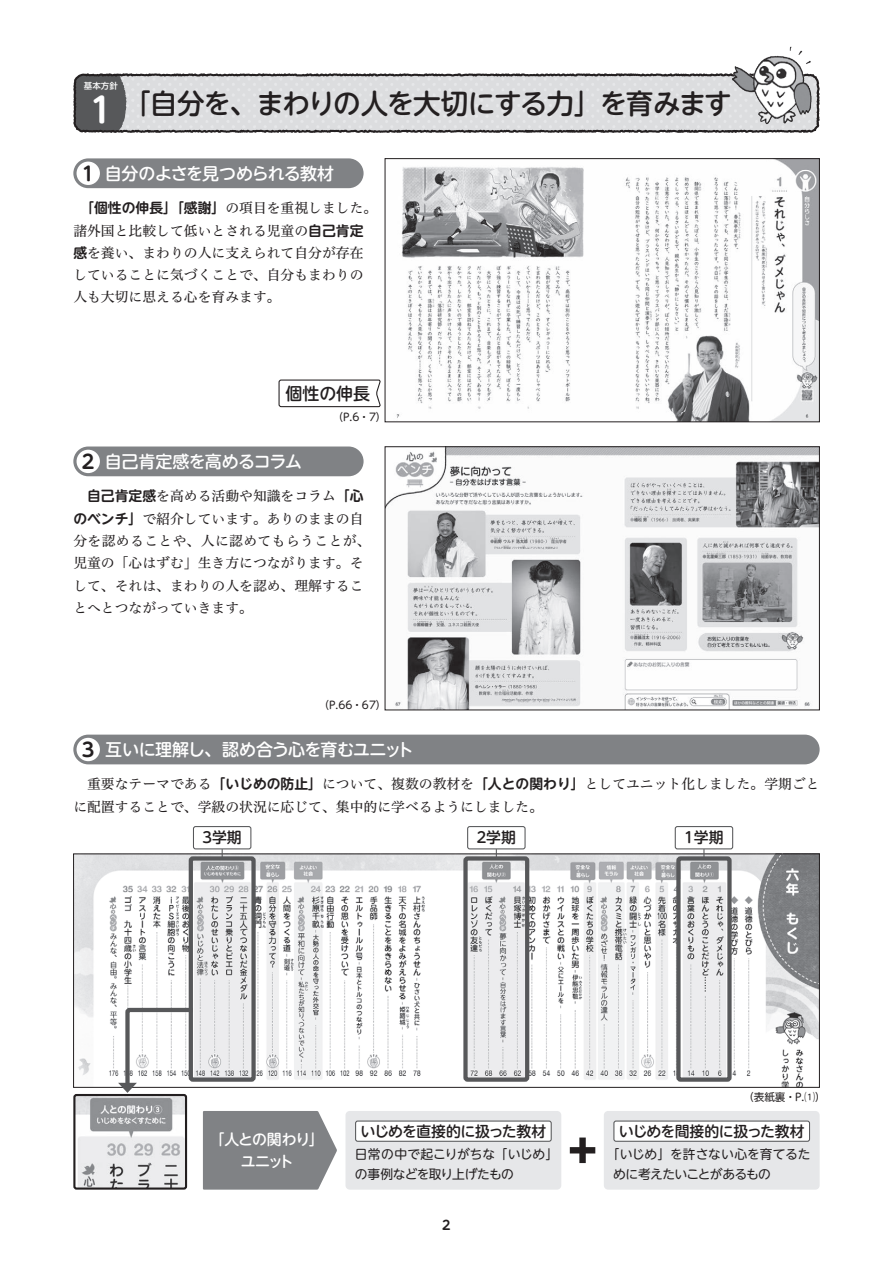
<style>
.page{position:relative;width:893px;height:1263px;background:#fff}
.page>*{position:absolute;margin:0;border:0;box-sizing:border-box;transform-origin:0 0}
.t1{font:700 34.05px "UD Shin M Go Pro De";color:#fff}
.t2{font:500 27.6px "UD Shin M Go Pro";letter-spacing:-.05em;color:#231f20}
.t3{font:500 16.95px "UD Shin M Go Pro";letter-spacing:-.045em;color:#fff}
.t4{font:500 16.95px "UD Shin M Go Pro";color:#231f20}
.t5{font:500 14.85px "UD Shin M Go Pro";letter-spacing:-.035em;color:#231f20}
.t6{font:500 14.85px/21.3px "UD Shin M Go Pro";letter-spacing:-.065em;color:#fff;text-align:center}
.t7{font:13.8px/22.4px "Hiragino UD Serif Std W4";color:#231f20}
.t8{font:700 13.8px "UD Shin M Go Pro De";color:#231f20}
.t9{font:12.75px/19.2px "UD Shin M Go Pro";letter-spacing:-.025em;color:#231f20}
.t10{font:700 12.75px "UD Shin M Go Pro De";color:#231f20}
.t11{font:10.65px "UD Shin M Go Pro";color:#231f20}
.t12{font:500 8.55px "UD Shin M Go Pro";color:#fff}
.s1{font-family:"UD Shin M Go Pro De";font-weight:700;font-size:19.2px;color:#231f20}
.s2{font-family:"Hiragino UD Serif Std W4";font-weight:400}
.s3{font-family:"UD Shin M Go Pro De";font-weight:700}
</style>
<div class="page">
<svg style="left:73px;top:73px;width:654px;height:60px;background:#c6c6c8"></svg>
<img style="left:75px;top:856px;width:743px;height:229px">
<div style="left:73px;top:158px;width:291px;height:30px;background:#808285;border-radius:15px"></div>
<div style="left:77px;top:162px;width:23px;height:23px;background:#fff;border-radius:50%"></div>
<div style="left:73px;top:446px;width:291px;height:30px;background:#808285;border-radius:15px"></div>
<div style="left:77px;top:450px;width:23px;height:23px;background:#fff;border-radius:50%"></div>
<div style="left:73px;top:735px;width:747px;height:29px;background:#808285;border-radius:15px"></div>
<div style="left:77px;top:738px;width:23px;height:23px;background:#fff;border-radius:50%"></div>
<img style="left:396px;top:160px;width:422px;height:260px">
<div style="left:385px;top:158px;width:435px;height:264px;border:1px solid #231f20"></div>
<img style="left:387px;top:448px;width:431px;height:260px">
<div style="left:385px;top:446px;width:435px;height:264px;border:1px solid #231f20"></div>
<img style="left:727px;top:46px;width:93px;height:87px">
<svg style="left:278px;top:379px;width:103px;height:29px"></svg>
<div style="left:604px;top:1111px;width:216px;height:78px;background:#e6e7e9;border-radius:4px"></div>
<div style="left:345px;top:1111px;width:216px;height:78px;background:#e6e7e9;border-radius:4px"></div>
<div style="left:356px;top:1121px;width:195px;height:20px;background:#fff;border-radius:2px"></div>
<div style="left:355px;top:1120px;width:197px;height:22px;border:1px solid #57585a;border-radius:2px"></div>
<div style="left:614px;top:1121px;width:195px;height:20px;background:#fff;border-radius:2px"></div>
<div style="left:613px;top:1120px;width:197px;height:22px;border:1px solid #57585a;border-radius:2px"></div>
<div style="left:570px;top:1147px;width:25px;height:6px;background:#231f20"></div>
<div style="left:579px;top:1137px;width:7px;height:26px;background:#231f20"></div>
<img style="left:76px;top:1097px;width:108px;height:89px">
<div style="left:73px;top:1094px;width:114px;height:95px;border:2px solid #231f20;border-radius:2px"></div>
<div style="left:203px;top:1111px;width:134px;height:78px;background:#808285"></div>
<div style="left:189px;top:856px;width:67px;height:226px;border:4px solid #57585a;border-radius:2px"></div>
<div style="left:463px;top:856px;width:66px;height:226px;border:4px solid #57585a;border-radius:2px"></div>
<div style="left:676px;top:856px;width:56px;height:226px;border:4px solid #57585a;border-radius:2px"></div>
<div style="left:193px;top:826px;width:58px;height:23px;border:1px solid #57585a;border-radius:2px"></div>
<div style="left:467px;top:826px;width:59px;height:23px;border:1px solid #57585a;border-radius:2px"></div>
<div style="left:675px;top:826px;width:58px;height:23px;border:1px solid #57585a;border-radius:2px"></div>
<svg style="left:118px;top:1006px;width:79px;height:87px"></svg>
<p class="t12" style="left:84px;top:79px;width:36px">基本方針</p>
<h1 class="t1" style="left:90px;top:83px;width:24px">1</h1>
<h2 class="t2" style="left:123px;top:81px;width:610px">「自分を、まわりの人を大切にする力」を育みます</h2>
<p class="t3" style="left:82px;top:160px;width:254px"><span class="s1">1</span> 自分のよさを見つめられる教材</p>
<p class="t8" style="left:73px;top:197px;width:306px">　「個性の伸長」「感謝」<span class="s2">の項目を重視しました。</span></p>
<p class="t7" style="left:73px;top:218px;width:292px;text-align:justify">諸外国と比較して低いとされる児童の<span class="s3">自己肯定感</span>を養い、まわりの人に支えられて自分が存在していることに気づくことで、自分もまわりの人も大切に思える心を育みます。</p>
<p class="t4" style="left:285px;top:380px;width:86px">個性の伸長</p>
<p class="t3" style="left:82px;top:448px;width:222px"><span class="s1">2</span> 自己肯定感を高めるコラム</p>
<p class="t11" style="left:333px;top:408px;width:55px">（P.6・7）</p>
<p class="t7" style="left:73px;top:484px;width:299px"><span class="s3">　自己肯定感</span>を高める活動や知識をコラム<span class="s3">「心のベンチ」</span>で紹介しています。ありのままの自分を認めることや、人に認めてもらうことが、児童の「心はずむ」生き方につながります。そして、それは、まわりの人を認め、理解することへとつながっていきます。</p>
<p class="t11" style="left:319px;top:696px;width:69px">（P.66・67）</p>
<p class="t3" style="left:82px;top:736px;width:333px"><span class="s1">3</span> 互いに理解し、認め合う心を育むユニット</p>
<p class="t7" style="left:73px;top:772px;width:748px">　重要なテーマである<span class="s3">「いじめの防止」</span>について、複数の教材を<span class="s3">「人との関わり」</span>としてユニット化しました。学期ごとに配置することで、学級の状況に応じて、集中的に学べるようにしました。</p>
<p class="t5" style="left:200px;top:826px;width:43px">３学期</p>
<p class="t5" style="left:474px;top:826px;width:43px">２学期</p>
<p class="t5" style="left:682px;top:826px;width:43px">１学期</p>
<p class="t11" style="left:743px;top:1088px;width:83px">（表紙裏・P.⑴）</p>
<p class="t6" style="left:209px;top:1128px;width:116px">「人との関わり」ユニット</p>
<p class="t5" style="left:360px;top:1119px;width:187px">いじめを直接的に扱った教材</p>
<p class="t9" style="left:355px;top:1144px;width:205px">日常の中で起こりがちな「いじめ」の事例などを取り上げたもの</p>
<p class="t10" style="left:442px;top:1214px;width:10px">2</p>
<p class="t5" style="left:619px;top:1119px;width:187px">いじめを間接的に扱った教材</p>
<p class="t9" style="left:613px;top:1144px;width:199px;text-indent:-7px">「いじめ」を許さない心を育てるために考えたいことがあるもの</p>
</div>
